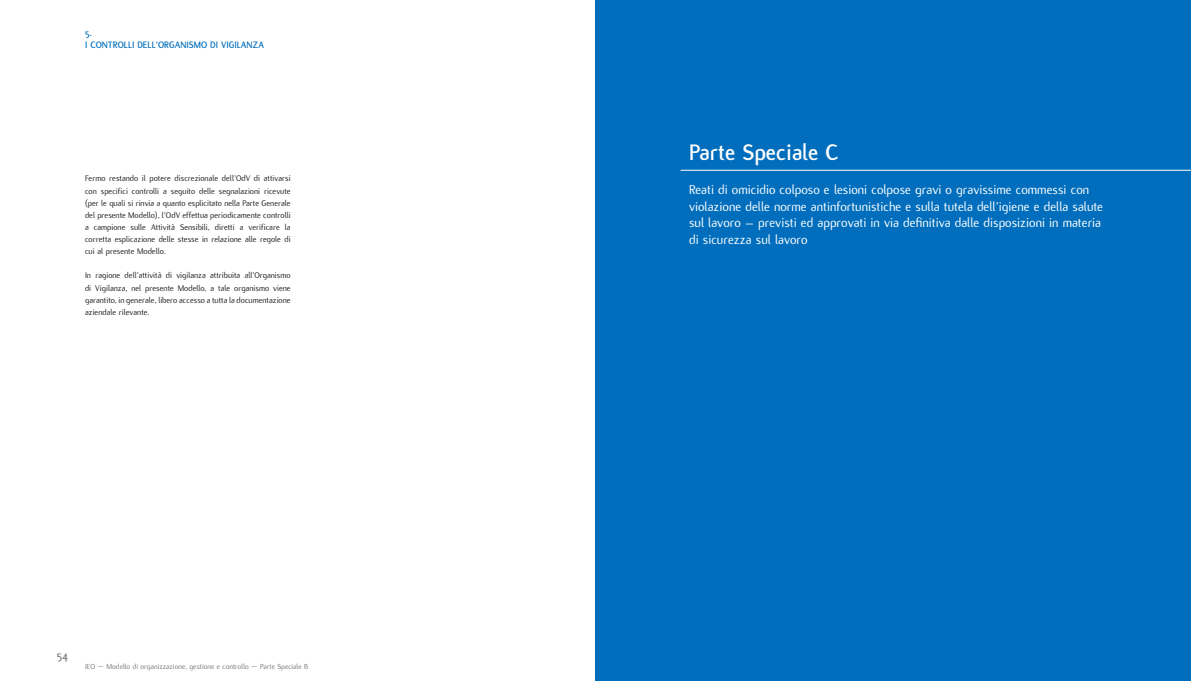
<style>
.page{position:relative;width:1191px;height:681px;background:#fff}
.page>*{position:absolute;margin:0;border:0;box-sizing:border-box;transform-origin:0 0}
.t1{font:700 24px "Flux";color:#fff}
.t2{font:14px/16.8px "Flux";color:#fff}
.t3{font:700 12px "Flux";color:#7a7a7b}
.t4{font:700 10px/12.1px "Flux";color:#006ebc}
.t5{font:9px/12.1px "Flux";color:#221f22;text-align:justify}
.t6{font:8px "Flux";color:#7a7a7b}
</style>
<div class="page">
<div style="left:595px;top:0;width:596px;height:680px;background:#006ebc"></div>
<hr style="left:680px;top:170px;width:511px;height:1px;background:#fff">
<p class="t4" style="left:85px;top:27px;width:180px">5.<br>I CONTROLLI DELL’ORGANISMO DI VIGILANZA</p>
<p class="t5" style="left:85px;top:173px;width:207px">Fermo restando il potere discrezionale dell’OdV di attivarsi con specifici controlli a seguito delle segnalazioni ricevute (per le quali si rinvia a quanto esplicitato nella Parte Generale del presente Modello), l’OdV effettua periodicamente controlli a campione sulle Attività Sensibili, diretti a verificare la corretta esplicazione delle stesse in relazione alle regole di cui al presente Modello.</p>
<p class="t5" style="left:85px;top:269px;width:207px">In ragione dell’attività di vigilanza attribuita all’Organismo di Vigilanza, nel presente Modello, a tale organismo viene garantito, in generale, libero accesso a tutta la documentazione aziendale rilevante.</p>
<h3 class="t3" style="left:57px;top:648px;width:13px">54</h3>
<p class="t6" style="left:85px;top:661px;width:225px">IEO — Modello di organizzazione, gestione e controllo — Parte Speciale B</p>
<h1 class="t1" style="left:689px;top:139px;width:151px">Parte Speciale C</h1>
<p class="t2" style="left:689px;top:181px;width:415px">Reati di omicidio colposo e lesioni colpose gravi o gravissime commessi con violazione delle norme antinfortunistiche e sulla tutela dell’igiene e della salute sul lavoro – previsti ed approvati in via definitiva dalle disposizioni in materia di sicurezza sul lavoro</p>
</div>
